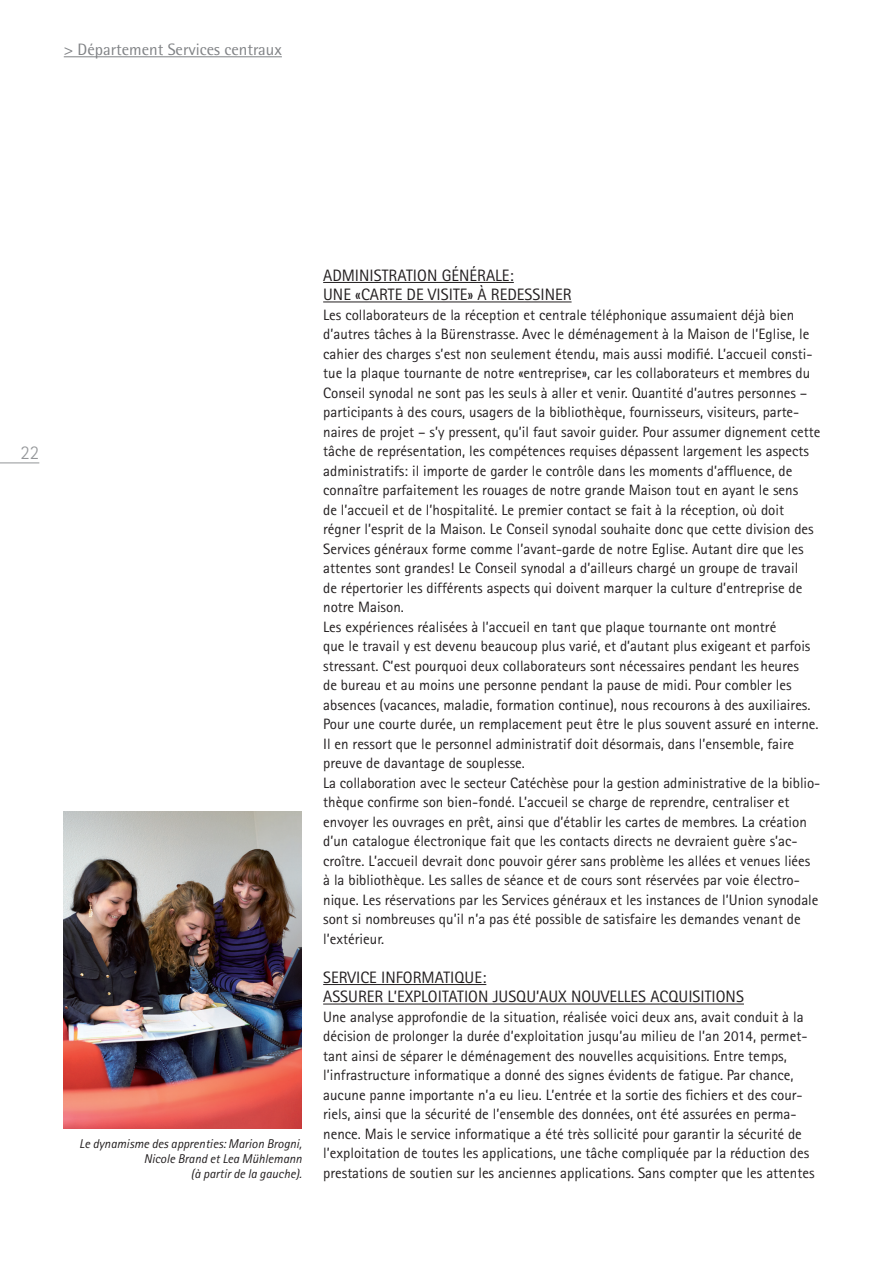
<style>
.page{position:relative;width:893px;height:1263px;background:#fff}
.page>*{position:absolute;margin:0;border:0;box-sizing:border-box;transform-origin:0 0}
.t1{font:300 19.5px "Rotis Sans Serif";color:#939598}
.t2{font:16.5px/19.5px "Rotis Sans Serif";color:#231f20}
.t3{font:16.5px "Rotis Semi Sans";color:#808285}
.t4{font:15px/19.5px "Rotis Sans Serif";color:#231f20}
.t5{font:italic 12.75px/15px "Rotis Sans Serif";color:#231f20;text-align:right}
</style>
<div class="page">
<hr style="left:0;top:462px;width:39px;height:1px;background:#939598">
<hr style="left:323px;top:282px;width:191px;height:1px;background:#231f20">
<hr style="left:323px;top:302px;width:249px;height:1px;background:#231f20">
<hr style="left:323px;top:984px;width:163px;height:1px;background:#231f20">
<hr style="left:323px;top:1004px;width:421px;height:1px;background:#231f20">
<hr style="left:64px;top:56px;width:218px;height:1px;background:#808285">
<img style="left:64px;top:812px;width:238px;height:316px">
<p class="t3" style="left:64px;top:40px;width:220px">&gt; Département Services centraux</p>
<h1 class="t1" style="left:20px;top:441px;width:20px">22</h1>
<p class="t5" style="left:79px;top:1136px;width:224px">Le dynamisme des apprenties: Marion Brogni,<br>Nicole Brand et Lea Mühlemann<br>(à partir de la gauche).</p>
<p class="t2" style="left:323px;top:265px;width:250px;text-indent:104px">N GÉNÉRALE:<br>UNE «CARTE DE VISITE» À REDESSI NER</p>
<p class="t4" style="left:323px;top:305px;width:499px">Les collaborateurs de la réception et centrale téléphonique assumaient déjà bien d’autres tâches à la Bürenstrasse. Avec le déménagement à la Maison de l’Eglise, le cahier des charges s’est non seulement étendu, mais aussi modifié. L’accueil consti&shy;tue la plaque tournante de notre «entreprise», car les collaborateurs et membres du Conseil synodal ne sont pas les seuls à aller et venir. Quantité d’autres personnes – participants à des cours, usagers de la bibliothèque, fournisseurs, visiteurs, parte&shy;naires de projet – s’y pressent, qu’il faut savoir guider. Pour assumer dignement cette tâche de représentation, les compétences requises dépassent largement les aspects administratifs: il importe de garder le contrôle dans les moments d’affluence, de connaître parfaitement les rouages de notre grande Maison tout en ayant le sens<br>de l’accueil et de l’hospitalité. Le premier contact se fait à la réception, où doit régner l’esprit de la Maison. Le Conseil synodal souhaite donc que cette division des Services généraux forme comme l’avant-garde de notre Eglise. Autant dire que les attentes sont grandes! Le Conseil synodal a d’ailleurs chargé un groupe de travail<br>de répertorier les différents aspects qui doivent marquer la culture d’entreprise de notre Maison.<br>Les expériences réalisées à l’accueil en tant que plaque tournante ont montré<br>que le travail y est devenu beaucoup plus varié, et d’autant plus exigeant et parfois stressant. C’est pourquoi deux collaborateurs sont nécessaires pendant les heures<br>de bureau et au moins une personne pendant la pause de midi. Pour combler les absences (vacances, maladie, formation continue), nous recourons à des auxiliaires.<br>Pour une courte durée, un remplacement peut être le plus souvent assuré en interne.<br>I l en ressort que le personnel administratif doit désormais, dans l’ensemble, faire preuve de davantage de souplesse.<br>La collaboration avec le secteur Catéchèse pour la gestion administrative de la biblio&shy;thèque confirme son bien-fondé. L’accueil se charge de reprendre, centraliser et envoyer les ouvrages en prêt, ainsi que d’établir les cartes de membres. La création d’un catalogue électronique fait que les contacts directs ne devraient guère s’ac&shy;croître. L’accueil devrait donc pouvoir gérer sans problème les allées et venues liées à la bibliothèque. Les salles de séance et de cours sont réservées par voie électro&shy;nique. Les réservations par les Services généraux et les instances de l’Union synodale sont si nombreuses qu’il n’a pas été possible de satisfaire les demandes venant de l’extérieur.</p>
<p class="t2" style="left:323px;top:967px;width:165px">SERVICE I NFORMATIQUE:<br>ASSURER L’EXPLOITATIO</p>
<p class="t2" style="left:323px;top:265px;width:83px">ADMI NISTRATIO</p>
<p class="t2" style="left:478px;top:987px;width:267px">N JUSQU’AUX NOUVELLES ACQUI SITIO NS</p>
<p class="t4" style="left:323px;top:1007px;width:493px">Une analyse approfondie de la situation, réalisée voici deux ans, avait conduit à la décision de prolonger la durée d’exploitation jusqu’au milieu de l’an 2014, permet&shy;tant ainsi de séparer le déménagement des nouvelles acquisitions. Entre temps, l’infrastructure informatique a donné des signes évidents de fatigue. Par chance, aucune panne importante n’a eu lieu. L’entrée et la sortie des fichiers et des cour&shy;riels, ainsi que la sécurité de l’ensemble des données, ont été assurées en perma&shy;nence. Mais le service informatique a été très sollicité pour garantir la sécurité de l’exploitation de toutes les applications, une tâche compliquée par la réduction des prestations de soutien sur les anciennes applications. Sans compter que les attentes</p>
</div>
